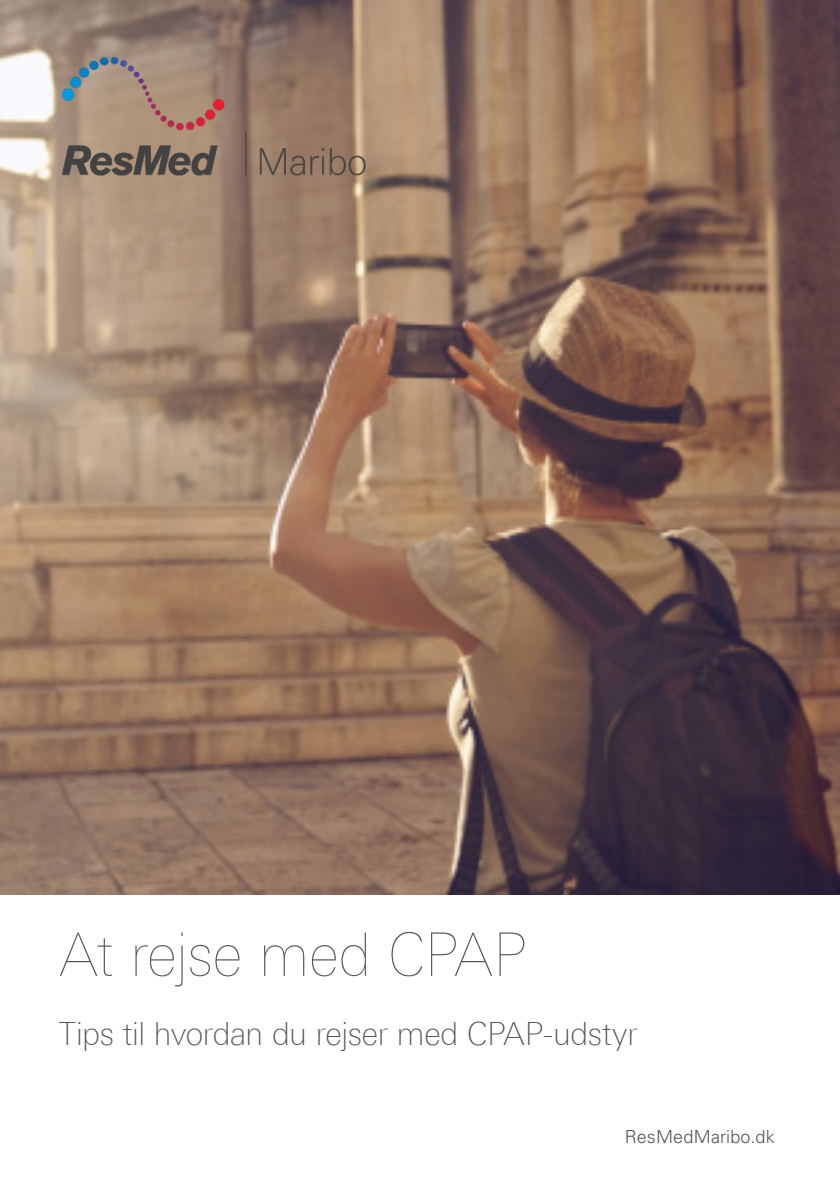
<style>
.page{position:relative;width:840px;height:1191px;background:#fff}
.page>*{position:absolute;margin:0;border:0;box-sizing:border-box;transform-origin:0 0}
.Heading_1{font:300 60px "Linotype Univers 130 Ult";letter-spacing:-.015em;color:#545557}
.Sub_head_1{font:100 32px "Linotype Univers 230";letter-spacing:-.01em;color:#545557}
.Website_Right_Align{font:300 18px "Univers LT Std";letter-spacing:.005em;color:#545557}
</style>
<div class="page">
<img style="left:0;top:0;width:839px;height:894px">
<img style="left:62px;top:58px;width:303px;height:117px">
<p class="Heading_1" style="left:59px;top:920px;width:468px">At rejse med CPAP</p>
<p class="Sub_head_1" style="left:59px;top:1015px;width:579px">Tips til hvordan du rejser med CPAP-udstyr</p>
<p class="Website_Right_Align" style="left:624px;top:1125px;width:151px">ResMedMaribo.dk</p>
</div>
